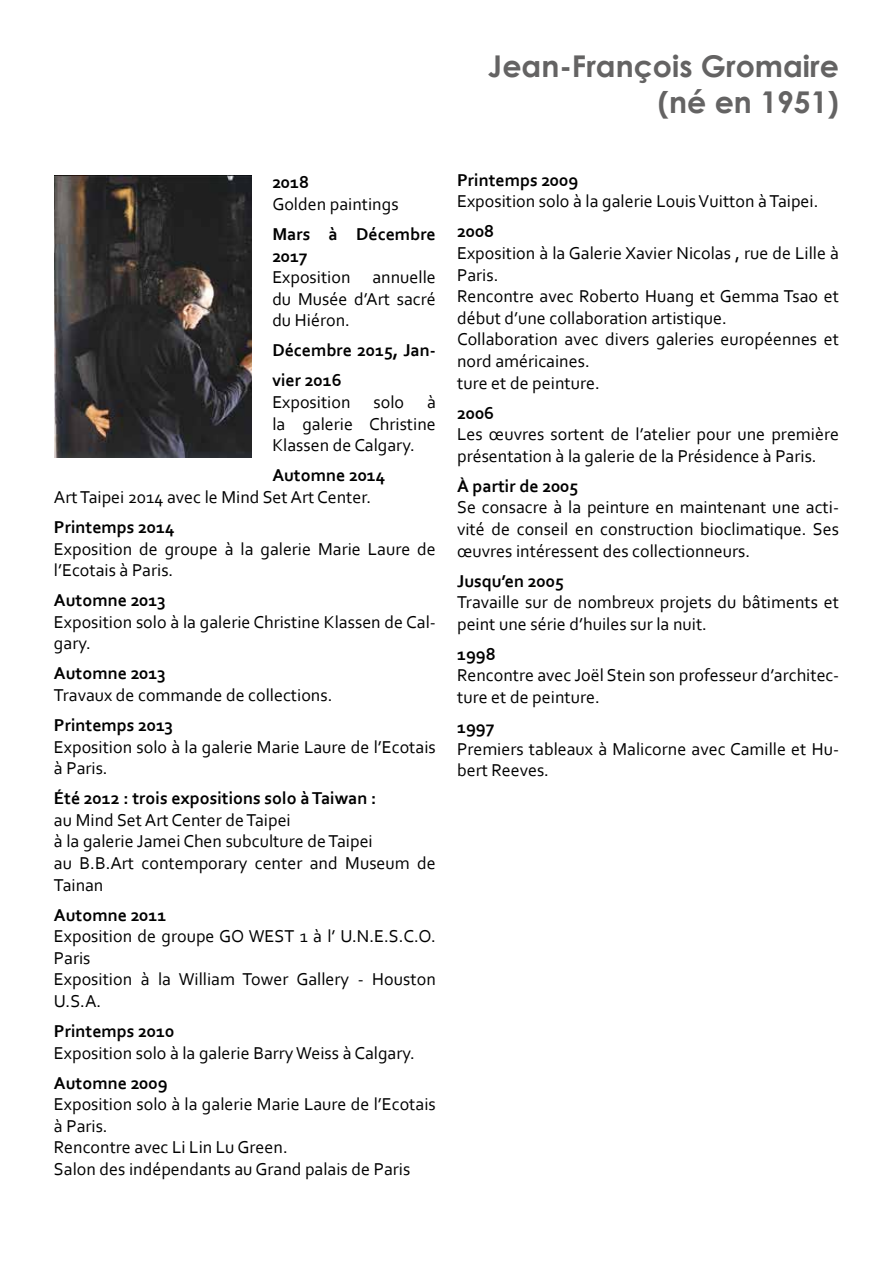
<style>
.page{position:relative;width:893px;height:1263px;background:#fff}
.page>*{position:absolute;margin:0;border:0;box-sizing:border-box;transform-origin:0 0}
.t1{font:700 30px/36px "Century Gothic";color:#646363;text-align:right}
.t2{font:18px/21.6px "Corbel";color:#000}
.t3{font:700 18px/21.6px "Corbel";color:#000}
</style>
<div class="page">
<img style="left:54px;top:175px;width:197px;height:282px">
<p class="t3" style="left:272px;top:171px;width:38px">2018</p>
<p class="t2" style="left:272px;top:193px;width:128px">Golden paintings</p>
<p class="t3" style="left:272px;top:223px;width:165px">Mars à Décembre<br>2017</p>
<p class="t2" style="left:272px;top:266px;width:165px;text-align:justify">Exposition annuelle du Musée d’Art sacré du Hiéron.</p>
<p class="t3" style="left:272px;top:335px;width:165px;line-height:30px">Décembre 2015, Jan&shy;vier 2016</p>
<p class="t2" style="left:272px;top:391px;width:80px">Exposition</p>
<p class="t2" style="left:373px;top:391px;width:32px">solo</p>
<p class="t2" style="left:272px;top:391px;width:165px;text-align:justify;text-indent:155px">à la galerie Christine Klassen de Calgary.</p>
<p class="t3" style="left:272px;top:464px;width:115px">Automne 2014</p>
<p class="t2" style="left:54px;top:486px;width:319px">Art Taipei 2014 avec le Mind Set Art Center.</p>
<p class="t3" style="left:54px;top:516px;width:122px">Printemps 2014</p>
<p class="t2" style="left:54px;top:537px;width:383px">Exposition de groupe à la galerie Marie Laure de l’Ecotais à Paris.</p>
<p class="t3" style="left:54px;top:589px;width:113px">Automne 2013</p>
<p class="t2" style="left:54px;top:610px;width:383px">Exposition solo à la galerie Christine Klassen de Cal&shy;gary.</p>
<p class="t3" style="left:54px;top:662px;width:113px">Automne 2013</p>
<p class="t2" style="left:54px;top:684px;width:280px">Travaux de commande de collections.</p>
<p class="t3" style="left:54px;top:714px;width:121px">Printemps 2013</p>
<p class="t2" style="left:54px;top:735px;width:383px">Exposition solo à la galerie Marie Laure de l’Ecotais à Paris.</p>
<p class="t3" style="left:54px;top:787px;width:324px">Été 2012 : trois expositions solo à Taiwan :</p>
<p class="t2" style="left:54px;top:808px;width:383px">au Mind Set Art Center de Taipei<br>à la galerie Jamei Chen subculture de Taipei<br>au B.B.Art contemporary center and Museum de<br>Tainan</p>
<p class="t3" style="left:54px;top:903px;width:114px">Automne 2011</p>
<p class="t2" style="left:54px;top:925px;width:383px">Exposition de groupe GO WEST 1 à l’ U.N.E.S.C.O.<br>Paris<br>Exposition à la William Tower Gallery - Houston<br>U.S.A.</p>
<p class="t3" style="left:54px;top:1020px;width:122px">Printemps 2010</p>
<p class="t2" style="left:54px;top:1041px;width:362px">Exposition solo à la galerie Barry Weiss à Calgary.</p>
<p class="t3" style="left:54px;top:1071px;width:115px">Automne 2009</p>
<p class="t2" style="left:54px;top:1093px;width:383px">Exposition solo à la galerie Marie Laure de l’Ecotais à Paris.<br>Rencontre avec Li Lin Lu Green.<br>Salon des indépendants au Grand palais de Paris</p>
<h1 class="t1" style="left:488px;top:46px;width:352px">Jean-François Gromaire (né en 1951)</h1>
<p class="t3" style="left:457px;top:168px;width:123px">Printemps 2009</p>
<p class="t2" style="left:457px;top:190px;width:363px">Exposition solo à la galerie Louis Vuitton à Taipei.</p>
<p class="t3" style="left:457px;top:220px;width:39px">2008</p>
<p class="t2" style="left:457px;top:242px;width:383px">Exposition à la Galerie Xavier Nicolas , rue de Lille à Paris.<br>Rencontre avec Roberto Huang et Gemma Tsao et début d’une collaboration artistique.<br>Collaboration avec divers galeries européennes et nord américaines.<br>ture et de peinture.</p>
<p class="t3" style="left:457px;top:401px;width:39px">2006</p>
<p class="t2" style="left:457px;top:423px;width:383px">Les œuvres sortent de l’atelier pour une première présentation à la galerie de la Présidence à Paris.</p>
<p class="t3" style="left:457px;top:475px;width:123px">À partir de 2005</p>
<p class="t2" style="left:457px;top:496px;width:383px;text-align:justify">Se consacre à la peinture en maintenant une acti&shy;vité de conseil en construction bioclimatique. Ses œuvres intéressent des collectionneurs.</p>
<p class="t3" style="left:457px;top:569px;width:108px">Jusqu’en 2005</p>
<p class="t2" style="left:457px;top:591px;width:383px">Travaille sur de nombreux projets du bâtiments et peint une série d’huiles sur la nuit.</p>
<p class="t3" style="left:457px;top:643px;width:40px">1998</p>
<p class="t2" style="left:457px;top:664px;width:383px">Rencontre avec Joël Stein son professeur d’architec&shy;ture et de peinture.</p>
<p class="t3" style="left:457px;top:716px;width:39px">1997</p>
<p class="t2" style="left:457px;top:737px;width:383px">Premiers tableaux à Malicorne avec Camille et Hu&shy;bert Reeves.</p>
</div>
